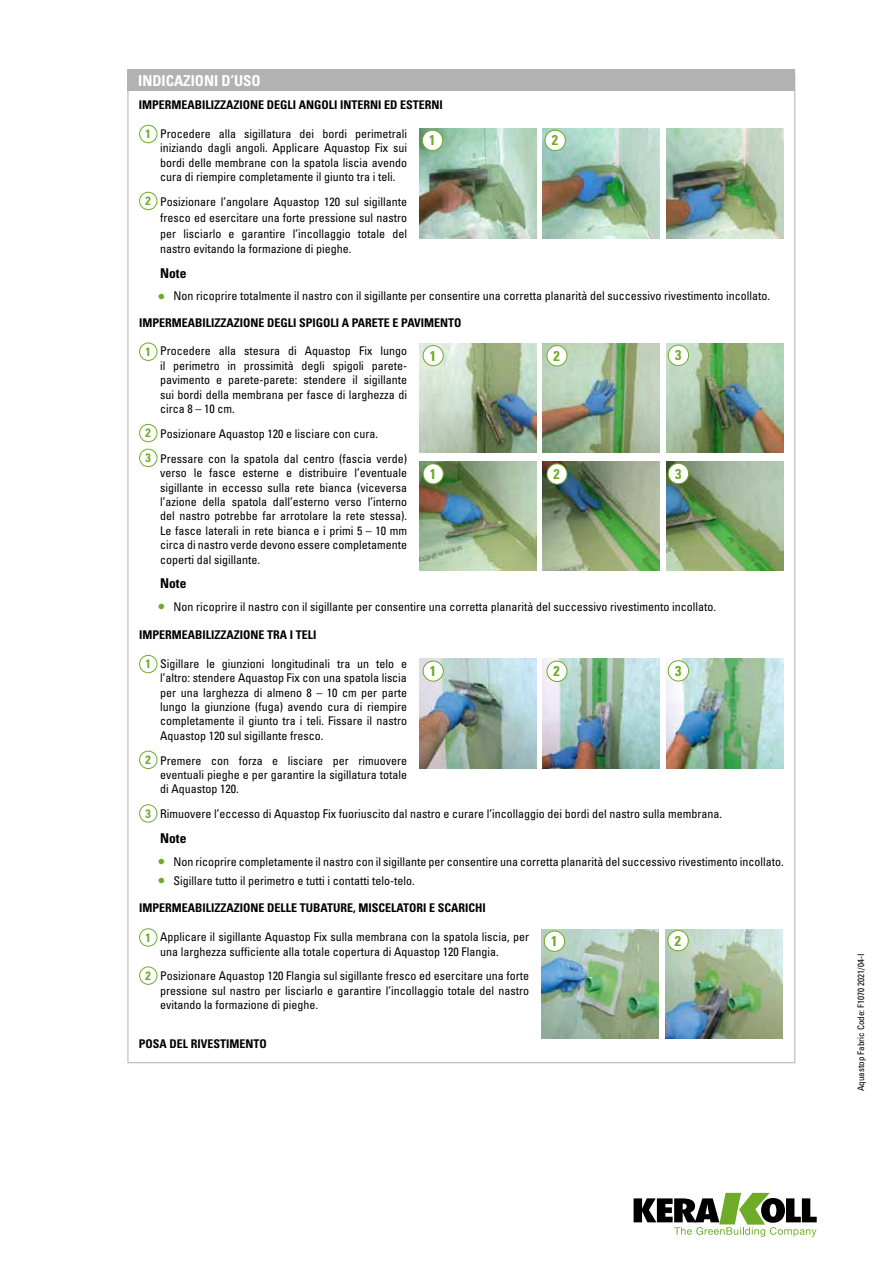
<style>
.page{position:relative;width:893px;height:1263px;background:#fff}
.page>*{position:absolute;margin:0;border:0;box-sizing:border-box;transform-origin:0 0}
.t1{font:700 condensed 15px "Univers LT Std";color:#fff}
.t2{font:700 condensed 14.25px "Univers LT Std";color:#6eab28}
.t3{font:700 condensed 13.5px "Univers LT Std";color:#000}
.t4{font:condensed 12px/14.4px "Univers LT Std";color:#000;text-align:justify}
.t5{font:700 condensed 12px "Univers LT Std";color:#000}
.t6{font:condensed 9px "Univers LT Std";color:#000}
.s1{font-weight:700;font-size:12.15px;color:#6eab28}
.s2{font-size:18px;color:#6eab28}
.s3{font-weight:700}
</style>
<div class="page">
<svg style="left:634px;top:1193px;width:183px;height:44px"></svg>
<div style="left:139px;top:125px;width:18px;height:18px;border:1px solid #6eab28;border-radius:50%"></div>
<div style="left:139px;top:192px;width:18px;height:18px;border:1px solid #6eab28;border-radius:50%"></div>
<div style="left:139px;top:343px;width:18px;height:18px;border:1px solid #6eab28;border-radius:50%"></div>
<div style="left:139px;top:424px;width:18px;height:18px;border:1px solid #6eab28;border-radius:50%"></div>
<div style="left:139px;top:449px;width:18px;height:18px;border:1px solid #6eab28;border-radius:50%"></div>
<div style="left:139px;top:655px;width:18px;height:18px;border:1px solid #6eab28;border-radius:50%"></div>
<div style="left:139px;top:751px;width:18px;height:18px;border:1px solid #6eab28;border-radius:50%"></div>
<div style="left:139px;top:804px;width:18px;height:18px;border:1px solid #6eab28;border-radius:50%"></div>
<div style="left:139px;top:928px;width:18px;height:18px;border:1px solid #6eab28;border-radius:50%"></div>
<div style="left:139px;top:966px;width:18px;height:19px;border:1px solid #6eab28;border-radius:50%"></div>
<div style="left:128px;top:70px;width:667px;height:21px;background:#b3b2b2"></div>
<img style="left:420px;top:129px;width:117px;height:109px">
<div style="left:422px;top:130px;width:21px;height:21px;background:#fff;border-radius:50%"></div>
<div style="left:422px;top:130px;width:21px;height:21px;border:1px solid #6eab28;border-radius:50%"></div>
<img style="left:543px;top:129px;width:117px;height:109px">
<div style="left:545px;top:130px;width:20px;height:21px;background:#fff;border-radius:50%"></div>
<div style="left:545px;top:130px;width:21px;height:21px;border:1px solid #6eab28;border-radius:50%"></div>
<img style="left:666px;top:129px;width:117px;height:109px">
<img style="left:542px;top:929px;width:117px;height:109px">
<div style="left:544px;top:931px;width:21px;height:20px;background:#fff;border-radius:50%"></div>
<div style="left:544px;top:931px;width:21px;height:21px;border:1px solid #6eab28;border-radius:50%"></div>
<img style="left:665px;top:929px;width:117px;height:109px">
<div style="left:668px;top:930px;width:20px;height:21px;background:#fff;border-radius:50%"></div>
<div style="left:667px;top:930px;width:22px;height:21px;border:1px solid #6eab28;border-radius:50%"></div>
<img style="left:543px;top:343px;width:117px;height:110px">
<div style="left:547px;top:346px;width:20px;height:20px;background:#fff;border-radius:50%"></div>
<div style="left:546px;top:345px;width:21px;height:21px;border:1px solid #6eab28;border-radius:50%"></div>
<img style="left:420px;top:343px;width:117px;height:110px">
<div style="left:423px;top:346px;width:20px;height:20px;background:#fff;border-radius:50%"></div>
<div style="left:423px;top:345px;width:21px;height:21px;border:1px solid #6eab28;border-radius:50%"></div>
<img style="left:666px;top:343px;width:117px;height:110px">
<div style="left:668px;top:345px;width:21px;height:20px;background:#fff;border-radius:50%"></div>
<div style="left:668px;top:345px;width:21px;height:21px;border:1px solid #6eab28;border-radius:50%"></div>
<img style="left:543px;top:461px;width:117px;height:110px">
<div style="left:547px;top:464px;width:20px;height:20px;background:#fff;border-radius:50%"></div>
<div style="left:546px;top:463px;width:21px;height:22px;border:1px solid #6eab28;border-radius:50%"></div>
<img style="left:420px;top:461px;width:117px;height:110px">
<div style="left:423px;top:464px;width:20px;height:20px;background:#fff;border-radius:50%"></div>
<div style="left:423px;top:463px;width:21px;height:21px;border:1px solid #6eab28;border-radius:50%"></div>
<img style="left:666px;top:461px;width:117px;height:110px">
<div style="left:668px;top:463px;width:21px;height:21px;background:#fff;border-radius:50%"></div>
<div style="left:668px;top:463px;width:21px;height:21px;border:1px solid #6eab28;border-radius:50%"></div>
<img style="left:543px;top:659px;width:117px;height:109px">
<div style="left:547px;top:661px;width:20px;height:20px;background:#fff;border-radius:50%"></div>
<div style="left:546px;top:661px;width:21px;height:21px;border:1px solid #6eab28;border-radius:50%"></div>
<img style="left:420px;top:659px;width:117px;height:109px">
<div style="left:423px;top:661px;width:20px;height:20px;background:#fff;border-radius:50%"></div>
<div style="left:423px;top:661px;width:21px;height:21px;border:1px solid #6eab28;border-radius:50%"></div>
<img style="left:666px;top:659px;width:117px;height:109px">
<div style="left:668px;top:661px;width:21px;height:20px;background:#fff;border-radius:50%"></div>
<div style="left:668px;top:660px;width:21px;height:21px;border:1px solid #6eab28;border-radius:50%"></div>
<p class="t1" style="left:138px;top:71px;width:124px">INDICAZIONI D’USO</p>
<p class="t5" style="left:139px;top:97px;width:306px">IMPERMEABILIZZAZIONE DEGLI ANGOLI INTERNI ED ESTERNI</p>
<p class="t4" style="left:160px;top:126px;width:248px;text-indent:-15px"><span class="s1">1</span> Procedere alla sigillatura dei bordi perimetrali iniziando dagli angoli. Applicare Aquastop Fix sui bordi delle membrane con la spatola liscia avendo cura di riempire completamente il giunto tra i teli.</p>
<p class="t4" style="left:160px;top:193px;width:248px;line-height:16.4px;text-indent:-15px"><span class="s1">2</span> Posizionare l’angolare Aquastop 120 sul sigillante fresco ed esercitare una forte pressione sul nastro per lisciarlo e garantire l’incollaggio totale del</p>
<p class="t4" style="left:160px;top:241px;width:193px">nastro evitando la formazione di pieghe.</p>
<p class="t3" style="left:160px;top:264px;width:28px">Note</p>
<p class="t4" style="left:139px;top:283px;width:632px;line-height:26.2px;text-indent:19px"><span class="s2">•</span> Non ricoprire totalmente il nastro con il sigillante per consentire una corretta planarità del successivo rivestimento incollato.<br><span class="s3">IMPERMEABILIZZAZIONE DEGLI SPIGOLI A PARETE E PAVIMENTO</span></p>
<p class="t4" style="left:160px;top:344px;width:248px;text-indent:-15px"><span class="s1">1</span> Procedere alla stesura di Aquastop Fix lungo il perimetro in prossimità degli spigoli parete&shy;pavimento e parete-parete: stendere il sigillante sui bordi della membrana per fasce di larghezza di circa 8 – 10 cm.</p>
<p class="t4" style="left:145px;top:421px;width:263px;line-height:24.8px"><span class="s1">2</span> Posizionare Aquastop 120 e lisciare con cura.<br><span class="s1">3</span> Pressare con la spatola dal centro (fascia verde)</p>
<p class="t4" style="left:160px;top:465px;width:248px">verso le fasce esterne e distribuire l’eventuale sigillante in eccesso sulla rete bianca (viceversa l’azione della spatola dall’esterno verso l’interno del nastro potrebbe far arrotolare la rete stessa).<br>Le fasce laterali in rete bianca e i primi 5 – 10 mm circa di nastro verde devono essere completamente coperti dal sigillante.</p>
<p class="t3" style="left:160px;top:575px;width:28px">Note</p>
<p class="t4" style="left:158px;top:599px;width:559px"><span class="s2">•</span> Non ricoprire il nastro con il sigillante per consentire una corretta planarità del successivo rivestimento incollato.</p>
<p class="t5" style="left:139px;top:627px;width:179px">IMPERMEABILIZZAZIONE TRA I TELI</p>
<p class="t4" style="left:160px;top:656px;width:248px;text-indent:-15px"><span class="s1">1</span> Sigillare le giunzioni longitudinali tra un telo e l’altro: stendere Aquastop Fix con una spatola liscia per una larghezza di almeno 8 – 10 cm per parte lungo la giunzione (fuga) avendo cura di riempire completamente il giunto tra i teli. Fissare il nastro Aquastop 120 sul sigillante fresco.</p>
<p class="t4" style="left:160px;top:753px;width:248px;text-indent:-15px"><span class="s1">2</span> Premere con forza e lisciare per rimuovere eventuali pieghe e per garantire la sigillatura totale di Aquastop 120.</p>
<p class="t4" style="left:145px;top:807px;width:578px"><span class="s1">3</span> Rimuovere l’eccesso di Aquastop Fix fuoriuscito dal nastro e curare l’incollaggio dei bordi del nastro sulla membrana.</p>
<p class="t3" style="left:160px;top:830px;width:28px">Note</p>
<p class="t4" style="left:158px;top:854px;width:627px"><span class="s2">•</span> Non ricoprire completamente il nastro con il sigillante per consentire una corretta planarità del successivo rivestimento incollato.</p>
<p class="t4" style="left:158px;top:873px;width:258px"><span class="s2">•</span> Sigillare tutto il perimetro e tutti i contatti telo-telo.</p>
<p class="t5" style="left:139px;top:901px;width:348px">IMPERMEABILIZZAZIONE DELLE TUBATURE, MISCELATORI E SCARICHI</p>
<p class="t4" style="left:160px;top:929px;width:370px;text-indent:-15px"><span class="s1">1</span> Applicare il sigillante Aquastop Fix sulla membrana con la spatola liscia, per una larghezza sufficiente alla totale copertura di Aquastop 120 Flangia.</p>
<p class="t4" style="left:160px;top:969px;width:370px;text-indent:-15px"><span class="s1">2</span> Posizionare Aquastop 120 Flangia sul sigillante fresco ed esercitare una forte pressione sul nastro per lisciarlo e garantire l’incollaggio totale del nastro evitando la formazione di pieghe.</p>
<p class="t5" style="left:139px;top:1037px;width:130px">POSA DEL RIVESTIMENTO</p>
<p class="t2" style="left:429px;top:132px;width:8px">1</p>
<p class="t2" style="left:552px;top:132px;width:8px">2</p>
<p class="t2" style="left:430px;top:347px;width:8px">1</p>
<p class="t2" style="left:554px;top:347px;width:8px">2</p>
<p class="t2" style="left:675px;top:346px;width:8px">3</p>
<p class="t2" style="left:430px;top:465px;width:8px">1</p>
<p class="t2" style="left:554px;top:465px;width:8px">2</p>
<p class="t2" style="left:675px;top:465px;width:8px">3</p>
<p class="t2" style="left:430px;top:662px;width:8px">1</p>
<p class="t2" style="left:554px;top:662px;width:8px">2</p>
<p class="t2" style="left:675px;top:662px;width:8px">3</p>
<p class="t2" style="left:551px;top:932px;width:8px">1</p>
<p class="t2" style="left:675px;top:932px;width:8px">2</p>
<p class="t6" style="left:855px;top:1091px;width:139px;rotate:-90deg">Aquastop Fabric Code: F1070 2021/04-I</p>
</div>
